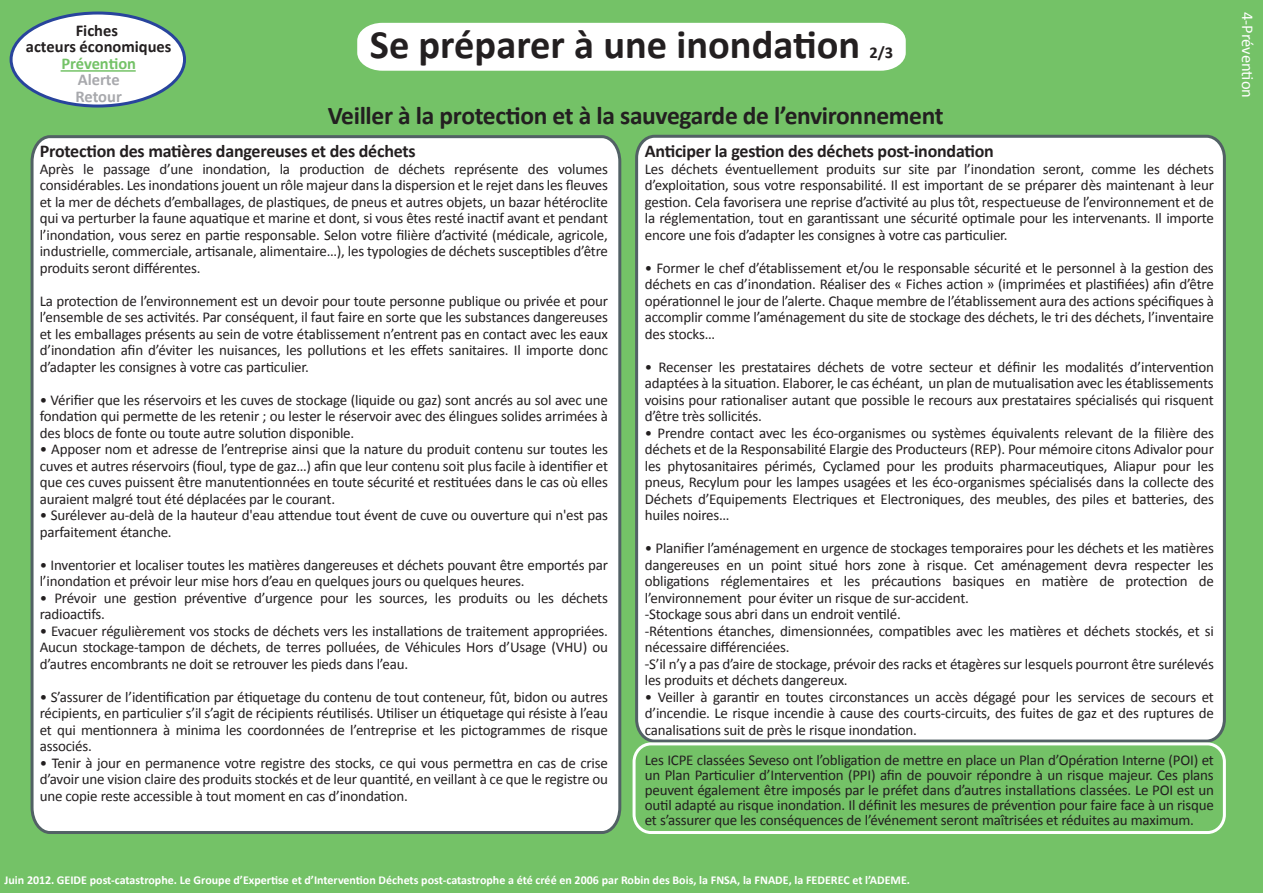
<style>
.page{position:relative;width:1263px;height:893px;background:#74c267}
.page>*{position:absolute;margin:0;border:0;box-sizing:border-box;transform-origin:0 0}
.t1{font:700 40.5px "Calibri";color:#231f20}
.t2{font:700 25.5px "Calibri";letter-spacing:-.015em;color:#231f20}
.t3{font:700 18px "Calibri";letter-spacing:-.015em;color:#231f20}
.t4{font:700 16.5px/16.5px "Calibri";color:#231f20;text-align:center}
.t5{font:16.5px "Calibri";letter-spacing:-.005em;color:#fff}
.t6{font:15px/16.5px "Calibri";letter-spacing:-.015em;color:#231f20;text-align:justify}
.t7{font:700 12px "Calibri";color:#fff}
.s1{color:#74c267}
.s2{color:#a8a9ad}
.s3{font-family:"Myriad Pro"}
</style>
<div class="page">
<div style="left:357px;top:23px;width:549px;height:48px;background:#fff"></div>
<div style="left:11px;top:13px;width:174px;height:93px;background:#fff;border-radius:50%"></div>
<div style="left:10px;top:12px;width:176px;height:96px;border:3px solid #28449c;border-radius:50%"></div>
<div style="left:30px;top:135px;width:592px;height:699px;background:#fff"></div>
<hr style="left:61px;top:70px;width:75px;height:2px;background:#74c267">
<div style="left:635px;top:134px;width:591px;height:608px;background:#fff"></div>
<div style="left:632px;top:742px;width:594px;height:92px;border:3px solid #fff;border-radius:17px"></div>
<p class="t4" style="left:26px;top:22px;width:147px">Fiches<br>acteurs économiques<br><span class="s1">Prévention<br></span><span class="s2">Alerte<br>Retour</span></p>
<p class="t1" style="left:370px;top:19px;width:492px">Se préparer à une inondation</p>
<p class="t4" style="left:869px;top:44px;width:25px">2/3</p>
<p class="t2" style="left:328px;top:100px;width:617px">Veiller à la protection et à la sauvegarde de l’environnement</p>
<p class="t3" style="left:40px;top:140px;width:377px">Protection des matières dangereuses et des déchets</p>
<p class="t6" style="left:40px;top:160px;width:570px">Après le passage d’une inondation, la production de déchets représente des volumes considérables. Les inondations jouent un rôle majeur dans la dispersion et le rejet dans les fleuves et la mer de déchets d’emballages, de plastiques, de pneus et autres objets, un bazar hétéroclite qui va perturber la faune aquatique et marine et dont, si vous êtes resté inactif avant et pendant l’inondation, vous serez en partie responsable. Selon votre filière d’activité (médicale, agricole, industrielle, commerciale, artisanale, alimentaire…), les typologies de déchets susceptibles d’être produits seront différentes.</p>
<p class="t6" style="left:40px;top:292px;width:570px">La protection de l’environnement est un devoir pour toute personne publique ou privée et pour l’ensemble de ses activités. Par conséquent, il faut faire en sorte que les substances dangereuses et les emballages présents au sein de votre établissement n’entrent pas en contact avec les eaux d’inondation afin d’éviter les nuisances, les pollutions et les effets sanitaires. Il importe donc d’adapter les consignes à votre cas particulier.</p>
<p class="t6" style="left:40px;top:391px;width:570px">• Vérifier que les réservoirs et les cuves de stockage (liquide ou gaz) sont ancrés au sol avec une fondation qui permette de les retenir ; ou lester le réservoir avec des élingues solides arrimées à des blocs de fonte ou toute autre solution disponible.</p>
<p class="t6" style="left:40px;top:441px;width:570px">• Apposer nom et adresse de l’entreprise ainsi que la nature du produit contenu sur toutes les cuves et autres réservoirs (fioul, type de gaz…) afin que leur contenu soit plus facile à identifier et que ces cuves puissent être manutentionnées en toute sécurité et restituées dans le cas où elles auraient malgré tout été déplacées par le courant.</p>
<p class="t6" style="left:40px;top:507px;width:570px">• Surélever au-delà de la hauteur d'eau attendue tout évent de cuve ou ouverture qui n'est pas parfaitement étanche.</p>
<p class="t6" style="left:40px;top:556px;width:570px">• Inventorier et localiser toutes les matières dangereuses et déchets pouvant être emportés par l’inondation et prévoir leur mise hors d’eau en quelques jours ou quelques heures.</p>
<p class="t6" style="left:40px;top:589px;width:570px">• Prévoir une gestion préventive d’urgence pour les sources, les produits ou les déchets radioactifs.</p>
<p class="t6" style="left:40px;top:622px;width:570px">• Evacuer régulièrement vos stocks de déchets vers les installations de traitement appropriées.<br>Aucun stockage-tampon de déchets, de terres polluées, de Véhicules Hors d’Usage (VHU) ou d’autres encombrants ne doit se retrouver les pieds dans l’eau.</p>
<p class="t6" style="left:40px;top:688px;width:570px">• S’assurer de l’identification par étiquetage du contenu de tout conteneur, fût, bidon ou autres récipients, en particulier s’il s’agit de récipients réutilisés. Utiliser un étiquetage qui résiste à l’eau et qui mentionnera à minima les coordonnées de l’entreprise et les pictogrammes de risque associés.</p>
<p class="t6" style="left:40px;top:754px;width:570px">• Tenir à jour en permanence votre registre des stocks, ce qui vous permettra en cas de crise d’avoir une vision claire des produits stockés et de leur quantité, en veillant à ce que le registre ou une copie reste accessible à tout moment en cas d’inondation.</p>
<p class="t3" style="left:645px;top:140px;width:351px">Anticiper la gestion des déchets post-inondation</p>
<p class="t6" style="left:645px;top:160px;width:571px">Les déchets éventuellement produits sur site par l’inondation seront, comme les déchets d’exploitation, sous votre responsabilité. Il est important de se préparer dès maintenant à leur gestion. Cela favorisera une reprise d’activité au plus tôt, respectueuse de l’environnement et de la réglementation, tout en garantissant une sécurité optimale pour les intervenants. Il importe encore une fois d’adapter les consignes à votre cas particulier.</p>
<p class="t6" style="left:645px;top:259px;width:571px">• Former le chef d’établissement et/ou le responsable sécurité et le personnel à la gestion des déchets en cas d’inondation. Réaliser des « Fiches action » (imprimées et plastifiées) afin d’être opérationnel le jour de l’alerte. Chaque membre de l’établissement aura des actions spécifiques à accomplir comme l’aménagement du site de stockage des déchets, le tri des déchets, l’inventaire des stocks…</p>
<p class="t6" style="left:645px;top:358px;width:571px">• Recenser les prestataires déchets de votre secteur et définir les modalités d’intervention adaptées à la situation. Elaborer, le cas échéant, un plan de mutualisation avec les établissements voisins pour rationaliser autant que possible le recours aux prestataires spécialisés qui risquent d’être très sollicités.</p>
<p class="t6" style="left:645px;top:424px;width:571px">• Prendre contact avec les éco-organismes ou systèmes équivalents relevant de la filière des déchets et de la Responsabilité Elargie des Producteurs (REP). Pour mémoire citons Adivalor pour les phytosanitaires périmés, Cyclamed pour les produits pharmaceutiques, Aliapur pour les pneus, Recylum pour les lampes usagées et les éco-organismes spécialisés dans la collecte des Déchets d’Equipements Electriques et Electroniques, des meubles, des piles et batteries, des huiles noires…</p>
<p class="t6" style="left:645px;top:540px;width:571px;text-align:left">• Planifier l’aménagement en urgence de stockages temporaires pour les déchets et les matières dangereuses en un point situé hors zone à risque. Cet aménagement devra respecter les obligations réglementaires et les précautions basiques en matière de protection de l’environnement pour éviter un risque de sur-accident.<br>-Stockage sous abri dans un endroit ventilé.<br>-Rétentions étanches, dimensionnées, compatibles avec les matières et déchets stockés, et si nécessaire différenciées.<br><span class="s3">-</span>S’il n’y a pas d’aire de stockage, prévoir des racks et étagères sur lesquels pourront être surélevés les produits et déchets dangereux.</p>
<p class="t6" style="left:645px;top:688px;width:571px">• Veiller à garantir en toutes circonstances un accès dégagé pour les services de secours et d’incendie. Le risque incendie à cause des courts-circuits, des fuites de gaz et des ruptures de canalisations suit de près le risque inondation.</p>
<p class="t6" style="left:645px;top:752px;width:571px;line-height:15px">Les ICPE classées Seveso ont l’obligation de mettre en place un Plan d’Opération Interne (POI) et un Plan Particulier d’Intervention (PPI) afin de pouvoir répondre à un risque majeur. Ces plans peuvent également être imposés par le préfet dans d’autres installations classées. Le POI est un outil adapté au risque inondation. Il définit les mesures de prévention pour faire face à un risque et s’assurer que les conséquences de l’événement seront maîtrisées et réduites au maximum.</p>
<p class="t7" style="left:4px;top:872px;width:907px">Juin 2012. GEIDE post-catastrophe. Le Groupe d’Expertise et d’Intervention Déchets post-catastrophe a été créé en 2006 par Robin des Bois, la FNSA, la FNADE, la FEDEREC et l’ADEME.</p>
<p class="t5" style="left:1258px;top:12px;width:88px;rotate:90deg">4-Prévention</p>
</div>
